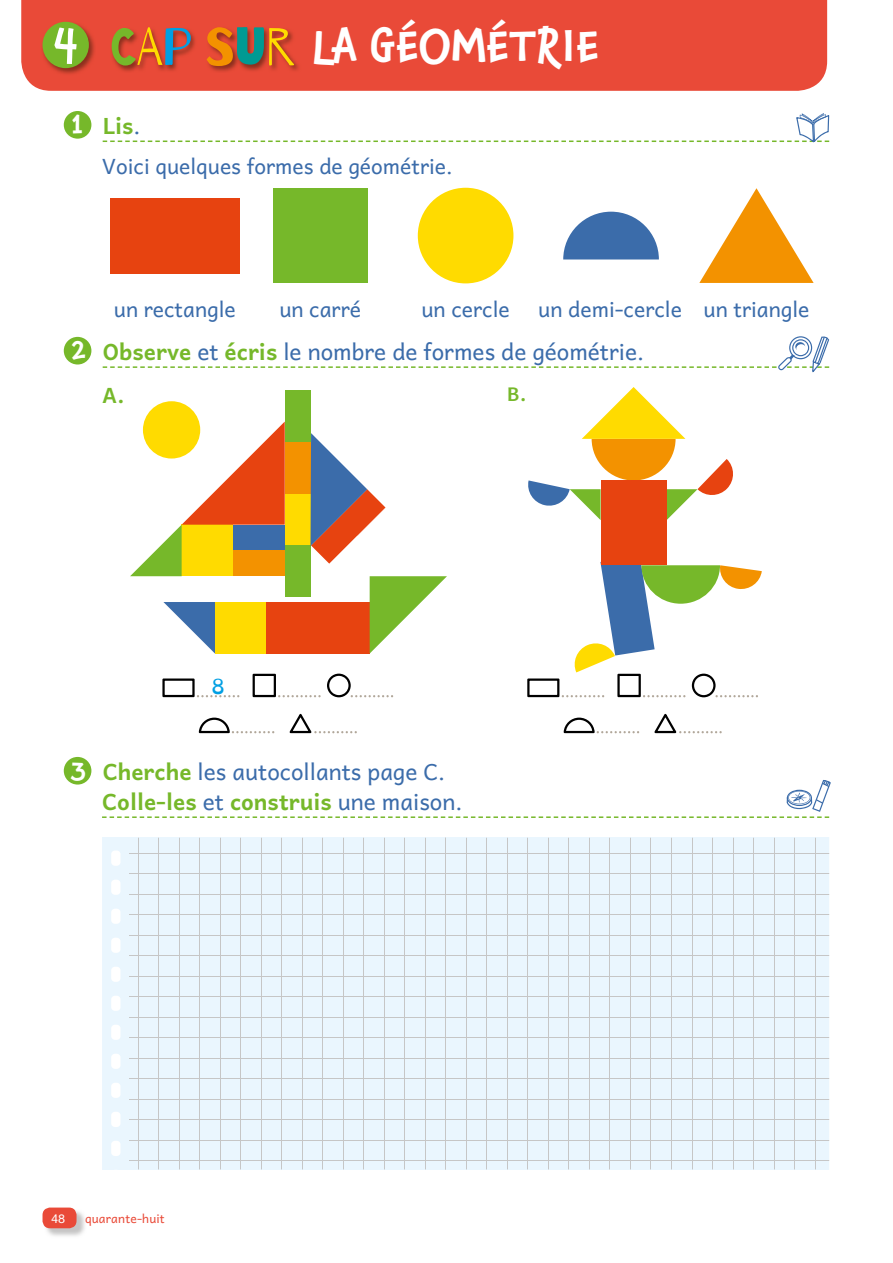
<style>
.page{position:relative;width:893px;height:1263px;background:#fff}
.page>*{position:absolute;margin:0;border:0;box-sizing:border-box;transform-origin:0 0}
.t1{font:500 45px "Chaloops";letter-spacing:.005em;color:#fff}
.t2{font:22.5px/30px "Andika New Basic";color:#3b6caa}
.t3{font:700 22.5px "Andika New Basic";color:#76b82a}
.t4{font:21px "Andika New Basic";color:#3b6caa}
.t5{font:700 21px "Andika New Basic";color:#76b82a}
.t6{font:21px "Open Dyslexic";color:#009fe3}
.t7{font:700 18.9px "Andika New Basic";color:#76b82a}
.t8{font:12px "Andika New Basic";letter-spacing:.01em;color:#e94a38}
.t9{font:12px "Andika New Basic";color:#fff}
.s1{font-size:50.4px}
.s2{font-family:"Barrio";font-weight:400;font-size:52.5px;color:#76b82a}
.s3{font-family:"Barrio";font-weight:400;font-size:52.5px;color:#ffdb00}
.s4{font-family:"Barrio";font-weight:400;font-size:52.5px;color:#009fe3}
.s5{font-family:"Barrio";font-weight:400;font-size:52.5px;color:#f39200}
.s6{font-family:"Barrio";font-weight:400;font-size:52.5px;color:#009a93}
.s7{font-family:"Chaloops";font-weight:500;font-size:27px;color:#fff}
.s8{font-weight:400;color:#3b6caa}
.s9{font-weight:700;color:#76b82a}
</style>
<div class="page">
<div style="left:21px;top:0;width:806px;height:91px;background:#e94a38"></div>
<img style="left:111px;top:27px;width:190px;height:46px">
<img style="left:42px;top:21px;width:54px;height:55px">
<div style="left:43px;top:22px;width:46px;height:46px;background:#76b82a;border-radius:50%"></div>
<div style="left:64px;top:111px;width:27px;height:28px;background:#76b82a;border-radius:50%"></div>
<div style="left:110px;top:198px;width:130px;height:75px;background:#e74310"></div>
<div style="left:273px;top:188px;width:94px;height:95px;background:#76b82a"></div>
<div style="left:418px;top:188px;width:95px;height:95px;background:#ffdb00;border-radius:50%"></div>
<svg style="left:563px;top:212px;width:96px;height:47px"></svg>
<svg style="left:699px;top:188px;width:115px;height:95px"></svg>
<div style="left:64px;top:337px;width:27px;height:27px;background:#76b82a;border-radius:50%"></div>
<div style="left:64px;top:757px;width:27px;height:27px;background:#76b82a;border-radius:50%"></div>
<svg style="left:103px;top:113px;width:726px;height:29px"></svg>
<svg style="left:162px;top:678px;width:77px;height:19px"></svg>
<svg style="left:327px;top:674px;width:66px;height:23px"></svg>
<svg style="left:253px;top:674px;width:68px;height:23px"></svg>
<svg style="left:290px;top:714px;width:67px;height:19px"></svg>
<svg style="left:199px;top:718px;width:75px;height:15px"></svg>
<svg style="left:654px;top:714px;width:68px;height:19px"></svg>
<svg style="left:564px;top:718px;width:75px;height:15px"></svg>
<div style="left:215px;top:602px;width:52px;height:51px;background:#ffdb00"></div>
<div style="left:267px;top:602px;width:103px;height:51px;background:#e74310"></div>
<div style="left:285px;top:390px;width:25px;height:52px;background:#76b82a"></div>
<div style="left:285px;top:493px;width:25px;height:52px;background:#ffdb00"></div>
<div style="left:285px;top:442px;width:25px;height:51px;background:#f39200"></div>
<div style="left:285px;top:545px;width:25px;height:52px;background:#76b82a"></div>
<svg style="left:163px;top:602px;width:52px;height:51px"></svg>
<svg style="left:130px;top:422px;width:155px;height:154px"></svg>
<svg style="left:370px;top:576px;width:77px;height:77px"></svg>
<svg style="left:310px;top:433px;width:75px;height:131px"></svg>
<div style="left:143px;top:401px;width:57px;height:57px;background:#ffdb00;border-radius:50%"></div>
<svg style="left:527px;top:562px;width:235px;height:135px"></svg>
<svg style="left:528px;top:387px;width:205px;height:133px"></svg>
<div style="left:601px;top:480px;width:66px;height:85px;background:#e74310"></div>
<svg style="left:103px;top:336px;width:726px;height:36px"></svg>
<svg style="left:102px;top:780px;width:729px;height:38px"></svg>
<div style="left:102px;top:838px;width:727px;height:331px;background:#eaf6fe"></div>
<hr style="left:130px;top:873px;width:699px;height:1px;background:#c6c6c6">
<hr style="left:130px;top:976px;width:699px;height:1px;background:#c6c6c6">
<hr style="left:130px;top:1078px;width:699px;height:1px;background:#c6c6c6">
<hr style="left:130px;top:894px;width:699px;height:1px;background:#c6c6c6">
<hr style="left:130px;top:996px;width:699px;height:1px;background:#c6c6c6">
<hr style="left:130px;top:1099px;width:699px;height:1px;background:#c6c6c6">
<hr style="left:130px;top:914px;width:699px;height:1px;background:#c6c6c6">
<hr style="left:130px;top:1017px;width:699px;height:1px;background:#c6c6c6">
<hr style="left:130px;top:1119px;width:699px;height:1px;background:#c6c6c6">
<hr style="left:130px;top:935px;width:699px;height:1px;background:#c6c6c6">
<hr style="left:130px;top:1037px;width:699px;height:1px;background:#c6c6c6">
<hr style="left:130px;top:1140px;width:699px;height:1px;background:#c6c6c6">
<hr style="left:130px;top:853px;width:699px;height:1px;background:#c6c6c6">
<hr style="left:130px;top:955px;width:699px;height:1px;background:#c6c6c6">
<hr style="left:130px;top:1058px;width:699px;height:1px;background:#c6c6c6">
<hr style="left:130px;top:1160px;width:699px;height:1px;background:#c6c6c6">
<hr style="left:138px;top:838px;width:1px;height:331px;background:#c6c6c6">
<hr style="left:199px;top:838px;width:1px;height:331px;background:#c6c6c6">
<hr style="left:507px;top:838px;width:1px;height:331px;background:#c6c6c6">
<hr style="left:261px;top:838px;width:1px;height:331px;background:#c6c6c6">
<hr style="left:569px;top:838px;width:1px;height:331px;background:#c6c6c6">
<hr style="left:322px;top:838px;width:1px;height:331px;background:#c6c6c6">
<hr style="left:630px;top:838px;width:1px;height:331px;background:#c6c6c6">
<hr style="left:384px;top:838px;width:1px;height:331px;background:#c6c6c6">
<hr style="left:692px;top:838px;width:1px;height:331px;background:#c6c6c6">
<hr style="left:158px;top:838px;width:1px;height:331px;background:#c6c6c6">
<hr style="left:466px;top:838px;width:1px;height:331px;background:#c6c6c6">
<hr style="left:220px;top:838px;width:1px;height:331px;background:#c6c6c6">
<hr style="left:528px;top:838px;width:1px;height:331px;background:#c6c6c6">
<hr style="left:281px;top:838px;width:1px;height:331px;background:#c6c6c6">
<hr style="left:589px;top:838px;width:1px;height:331px;background:#c6c6c6">
<hr style="left:343px;top:838px;width:1px;height:331px;background:#c6c6c6">
<hr style="left:651px;top:838px;width:1px;height:331px;background:#c6c6c6">
<hr style="left:404px;top:838px;width:1px;height:331px;background:#c6c6c6">
<hr style="left:712px;top:838px;width:1px;height:331px;background:#c6c6c6">
<hr style="left:179px;top:838px;width:1px;height:331px;background:#c6c6c6">
<hr style="left:486px;top:838px;width:1px;height:331px;background:#c6c6c6">
<hr style="left:240px;top:838px;width:1px;height:331px;background:#c6c6c6">
<hr style="left:548px;top:838px;width:1px;height:331px;background:#c6c6c6">
<hr style="left:302px;top:838px;width:1px;height:331px;background:#c6c6c6">
<hr style="left:610px;top:838px;width:1px;height:331px;background:#c6c6c6">
<hr style="left:363px;top:838px;width:1px;height:331px;background:#c6c6c6">
<hr style="left:671px;top:838px;width:1px;height:331px;background:#c6c6c6">
<hr style="left:425px;top:838px;width:1px;height:331px;background:#c6c6c6">
<hr style="left:733px;top:838px;width:1px;height:331px;background:#c6c6c6">
<hr style="left:445px;top:838px;width:1px;height:331px;background:#c6c6c6">
<hr style="left:753px;top:838px;width:1px;height:331px;background:#c6c6c6">
<hr style="left:774px;top:838px;width:1px;height:331px;background:#c6c6c6">
<hr style="left:794px;top:838px;width:1px;height:331px;background:#c6c6c6">
<hr style="left:815px;top:838px;width:1px;height:331px;background:#c6c6c6">
<img style="left:45px;top:1211px;width:40px;height:25px">
<div style="left:43px;top:1207px;width:34px;height:21px;background:#e94a38;border-radius:8px"></div>
<h1 class="t1" style="left:54px;top:8px;width:547px"><span class="s1">4</span> <span class="s2">C</span><span class="s3">A</span><span class="s4">p</span> <span class="s5">S</span><span class="s6">u</span><span class="s3">r</span> LA GÉOMÉTRIE</h1>
<p class="t3" style="left:71px;top:105px;width:71px"><span class="s7">1</span> Lis<span class="s8">.</span></p>
<p class="t4" style="left:102px;top:147px;width:352px">Voici quelques formes de géométrie.</p>
<p class="t4" style="left:114px;top:290px;width:123px">un rectangle</p>
<p class="t4" style="left:279px;top:290px;width:83px">un carré</p>
<p class="t4" style="left:421px;top:290px;width:90px">un cercle</p>
<p class="t4" style="left:538px;top:290px;width:273px">un demi-cercle un triangle</p>
<p class="t2" style="left:71px;top:333px;width:574px"><span class="s7">2</span> <span class="s9">Observe</span> et <span class="s9">écris</span> le nombre de formes de géométrie.</p>
<p class="t5" style="left:102px;top:376px;width:24px">A.</p>
<p class="t7" style="left:507px;top:376px;width:21px">B.</p>
<p class="t6" style="left:211px;top:674px;width:15px">8</p>
<p class="t2" style="left:102px;top:753px;width:362px;text-indent:-32px"><span class="s7">3</span> <span class="s9">Cherche</span> les autocollants page C.<br><span class="s9">Colle-les</span> et <span class="s9">construis</span> une maison.</p>
<p class="t9" style="left:51px;top:1208px;width:16px">48</p>
<p class="t8" style="left:85px;top:1207px;width:81px">quarante-huit</p>
</div>
